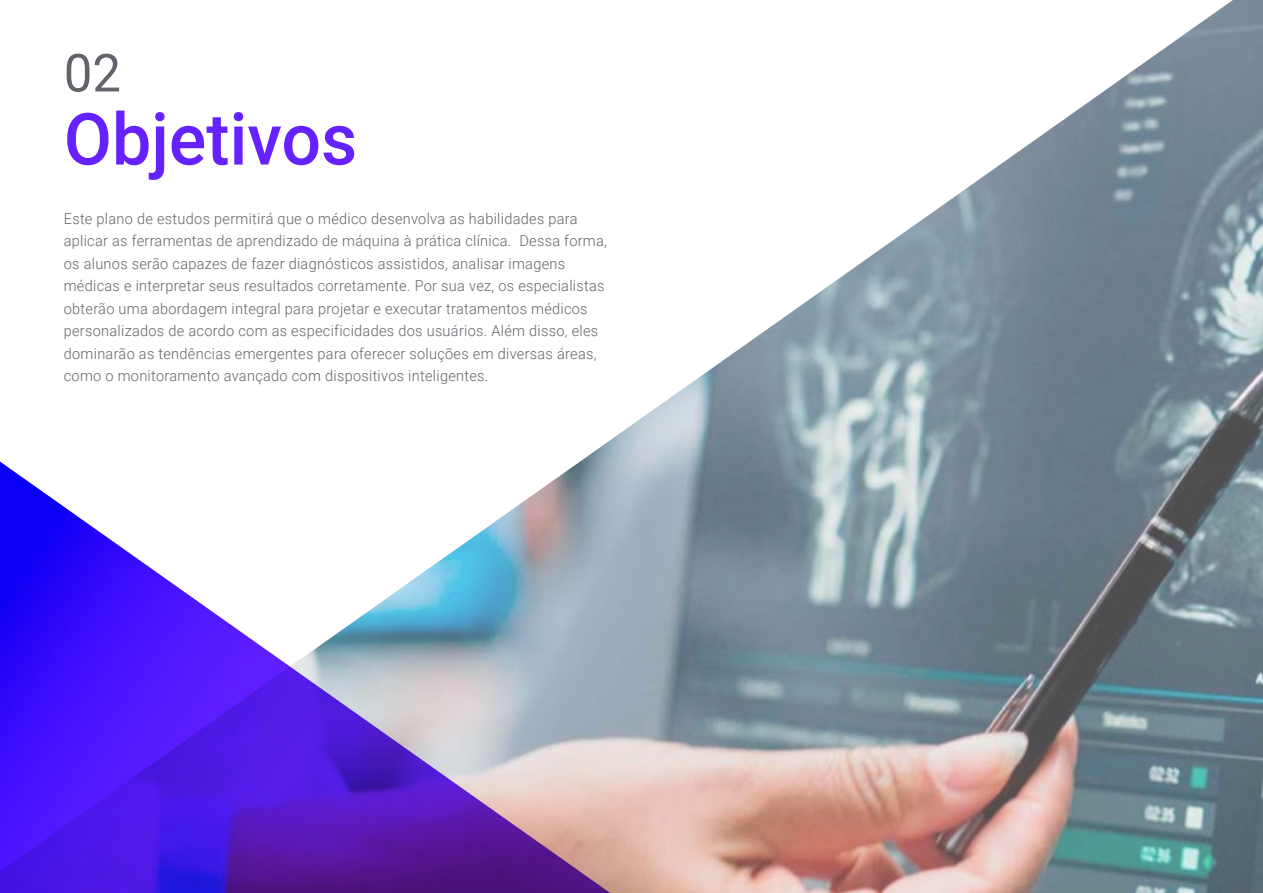
<style>
.page{position:relative;width:1263px;height:893px;background:#fff}
.page>*{position:absolute;margin:0;border:0;box-sizing:border-box;transform-origin:0 0}
.t1{font:500 72px "Roboto";color:#6522ff}
.t2{font:52.5px "Roboto";color:#61646a}
.t3{font:300 15px/22.5px "Roboto";letter-spacing:.02em;color:#61646a}
</style>
<div class="page">
<img style="left:602px;top:0;width:661px;height:893px">
<svg style="left:0;top:446px;width:640px;height:447px"></svg>
<h2 class="t2" style="left:64px;top:36px;width:59px">02</h2>
<h1 class="t1" style="left:64px;top:89px;width:295px">Objetivos</h1>
<p class="t3" style="left:64px;top:207px;width:545px">Este plano de estudos permitirá que o médico desenvolva as habilidades para aplicar as ferramentas de aprendizado de máquina à prática clínica. Dessa forma, os alunos serão capazes de fazer diagnósticos assistidos, analisar imagens médicas e interpretar seus resultados corretamente. Por sua vez, os especialistas obterão uma abordagem integral para projetar e executar tratamentos médicos personalizados de acordo com as especificidades dos usuários. Além disso, eles dominarão as tendências emergentes para oferecer soluções em diversas áreas, como o monitoramento avançado com dispositivos inteligentes.</p>
</div>
